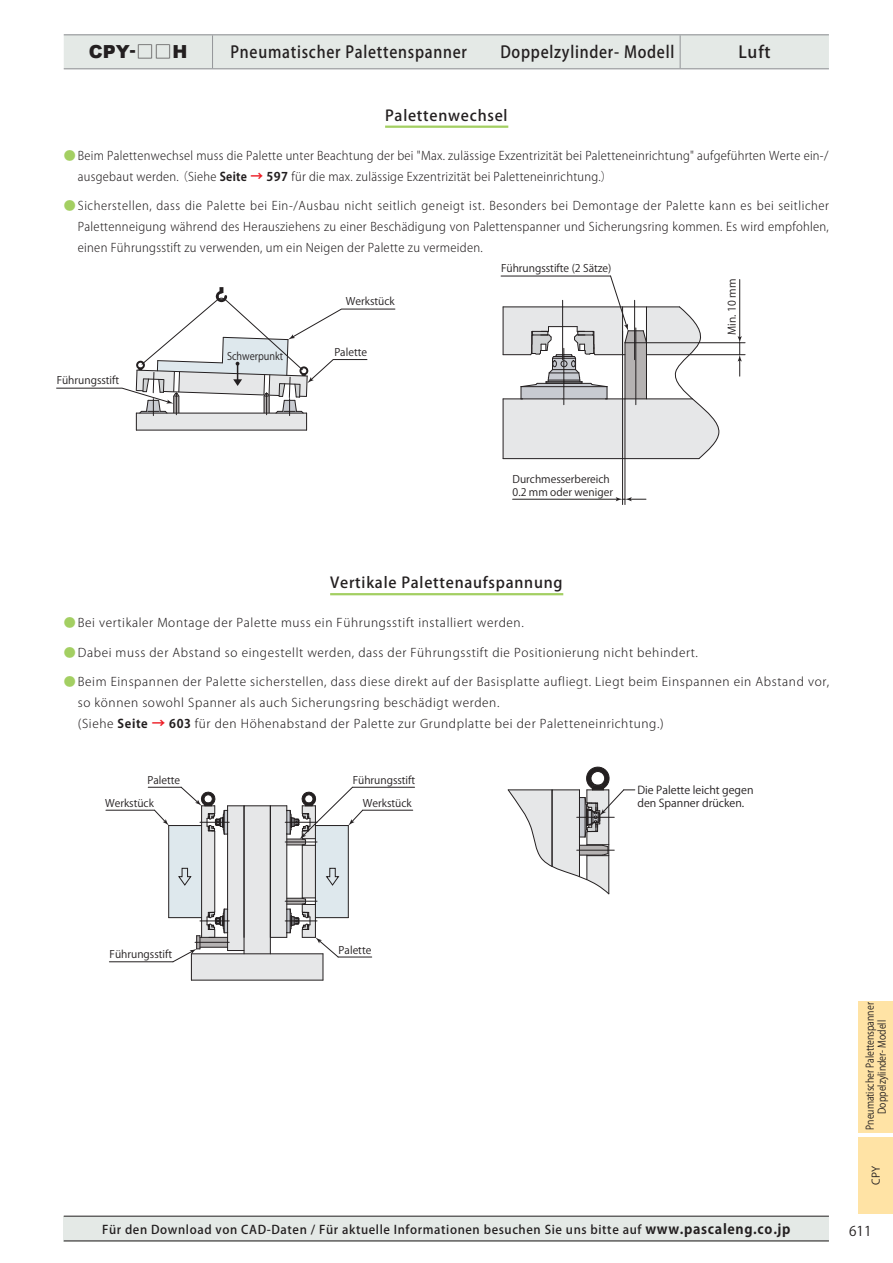
<style>
.page{position:relative;width:893px;height:1263px;background:#fff}
.page>*{position:absolute;margin:0;border:0;box-sizing:border-box;transform-origin:0 0}
.t1{font:900 18px "Arial";color:#231f20}
.t2{font:16.5px "Koz Go Pro Medium 90 msp RKSJ H";letter-spacing:.05em;color:#231f20;scale:.9 1}
.t3{font:16.5px "Koz Go Pro Medium 90 msp RKSJ H";letter-spacing:.05em;color:#231f20}
.t4{font:15px "Koz Go Pro Medium 90 msp RKSJ H";letter-spacing:.05em;color:#231f20}
.t5{font:13.5px "Koz Go Pro Regular 90 msp RKSJ H";color:#231f20}
.t6{font:12px/21px "Koz Go Pro Light 90 msp RKSJ H";letter-spacing:.05em;color:#231f20}
.t7{font:12px/21px "Koz Go Pro Light 90 msp RKSJ H";letter-spacing:.05em;color:#231f20;text-align:justify;scale:.95 1}
.t8{font:12px/21px "Koz Go Pro Light 90 msp RKSJ H";letter-spacing:.025em;color:#231f20;scale:.94 1}
.t9{font:12px "Koz Go Pro Medium 90 msp RKSJ H";letter-spacing:.05em;color:#231f20}
.t10{font:10.95px/13px "Koz Go Pro Regular 90 msp RKSJ H";color:#231f20}
.t11{font:10.5px/12.6px "Koz Go Pro Regular 90 msp RKSJ H";color:#231f20}
.t12{font:10.5px/12px "Koz Go Pro Regular 90 msp RKSJ H";color:#231f20;text-align:center;scale:.85 1}
.t13{font:10.5px "Koz Go Pro Regular 90 msp RKSJ H";color:#231f20;scale:.9 1}
.s1{font-size:17.25px}
.s2{font-family:"Koz Go Pro Extra Light 90 msp RKSJ H";font-weight:400;font-size:17.25px}
.s3{font-family:"Koz Go Pro Regular 90 msp RKSJ H";color:#a3cf62}
.s4{font-family:"Koz Go Pro Bold 90 msp RKSJ H"}
.s5{font-family:"Koz Go Pro Bold 90 msp RKSJ H";font-size:13.5px;color:#ed1c24}
.s6{font-family:"Koz Go Pro Bold 90 msp RKSJ H";font-size:13.5px}
</style>
<div class="page">
<div style="left:64px;top:1216px;width:765px;height:25px;background:#e4e9e6"></div>
<hr style="left:64px;top:1216px;width:765px;height:1px;background:#231f20">
<hr style="left:64px;top:1241px;width:765px;height:1px;background:#231f20">
<div style="left:859px;top:1001px;width:34px;height:132px;background:#ffe3a5"></div>
<div style="left:859px;top:1137px;width:34px;height:77px;background:#ffe3a5"></div>
<div style="left:64px;top:35px;width:765px;height:33px;background:#e4e9e6"></div>
<hr style="left:212px;top:35px;width:1px;height:33px;background:#939598">
<hr style="left:680px;top:35px;width:1px;height:33px;background:#939598">
<hr style="left:64px;top:34px;width:765px;height:1px;background:#939598">
<hr style="left:64px;top:68px;width:765px;height:1px;background:#939598">
<hr style="left:136px;top:430px;width:171px;height:1px;background:#231f20">
<hr style="left:191px;top:980px;width:132px;height:1px;background:#231f20">
<hr style="left:689px;top:354px;width:56px;height:1px;background:#231f20">
<hr style="left:646px;top:342px;width:99px;height:1px;background:#231f20">
<hr style="left:625px;top:399px;width:1px;height:106px;background:#231f20">
<hr style="left:622px;top:331px;width:1px;height:174px;background:#231f20">
<svg style="left:503px;top:276px;width:217px;height:183px"></svg>
<hr style="left:635px;top:328px;width:1px;height:77px;background:#231f20">
<hr style="left:562px;top:300px;width:1px;height:60px;background:#231f20">
<hr style="left:563px;top:348px;width:1px;height:57px;background:#231f20">
<hr style="left:634px;top:300px;width:1px;height:60px;background:#231f20">
<svg style="left:154px;top:787px;width:209px;height:193px"></svg>
<svg style="left:507px;top:766px;width:128px;height:129px"></svg>
<svg style="left:56px;top:287px;width:340px;height:143px"></svg>
<hr style="left:501px;top:276px;width:109px;height:1px;background:#231f20">
<hr style="left:739px;top:280px;width:1px;height:58px;background:#231f20">
<svg style="left:738px;top:336px;width:4px;height:40px"></svg>
<hr style="left:513px;top:499px;width:105px;height:1px;background:#231f20">
<svg style="left:616px;top:497px;width:30px;height:4px"></svg>
<hr style="left:352px;top:787px;width:63px;height:1px;background:#231f20">
<hr style="left:148px;top:787px;width:33px;height:1px;background:#231f20">
<hr style="left:109px;top:962px;width:64px;height:1px;background:#231f20">
<hr style="left:363px;top:810px;width:50px;height:1px;background:#231f20">
<hr style="left:106px;top:810px;width:48px;height:1px;background:#231f20">
<hr style="left:338px;top:957px;width:34px;height:1px;background:#231f20">
<hr style="left:385px;top:126px;width:123px;height:2px;background:#a3cf62">
<hr style="left:330px;top:593px;width:233px;height:2px;background:#a3cf62">
<h1 class="t1" style="left:89px;top:38px;width:100px">CPY<span class="s1">-</span><span class="s2">□□</span>H</h1>
<h2 class="t2" style="left:231px;top:46px;width:264px">Pneumatischer Palettenspanner</h2>
<h2 class="t2" style="left:500px;top:46px;width:195px">Doppelzylinder- Modell</h2>
<h2 class="t3" style="left:738px;top:46px;width:51px">Luft 　</h2>
<p class="t4" style="left:385px;top:109px;width:124px">Palettenwechsel</p>
<p class="t8" style="left:78px;top:146px;width:800px;text-indent:-14px"><span class="s3">●</span> Beim Palettenwechsel muss die Palette unter Beachtung der bei "Max. zulässige Exzentrizität bei Paletteneinrichtung" aufgeführten Werte ein-/ ausgebaut werden. （Siehe <span class="s4">Seite</span> <span class="s5">→</span> <span class="s4">597</span> für die max. zulässige Exzentrizität bei Paletteneinrichtung.）</p>
<p class="t7" style="left:78px;top:197px;width:792px;text-indent:-14px"><span class="s3">●</span> Sicherstellen, dass die Palette bei Ein-/Ausbau nicht seitlich geneigt ist. Besonders bei Demontage der Palette kann es bei seitlicher Palettenneigung während des Herausziehens zu einer Beschädigung von Palettenspanner und Sicherungsring kommen. Es wird empfohlen, einen Führungsstift zu verwenden, um ein Neigen der Palette zu vermeiden.</p>
<p class="t11" style="left:57px;top:376px;width:64px">Führungsstift</p>
<p class="t13" style="left:227px;top:352px;width:64px">Schwerpunkt</p>
<p class="t11" style="left:346px;top:296px;width:50px">Werkstück</p>
<p class="t11" style="left:334px;top:347px;width:34px">Palette</p>
<p class="t11" style="left:501px;top:263px;width:112px">Führungsstifte (2 Sätze)</p>
<p class="t11" style="left:513px;top:474px;width:102px">Durchmesserbereich<br>0.2 mm oder weniger</p>
<p class="t4" style="left:330px;top:577px;width:234px">Vertikale Palettenaufspannung</p>
<p class="t11" style="left:727px;top:335px;width:57px;rotate:-90deg">Min. 10 mm</p>
<p class="t6" style="left:64px;top:614px;width:461px"><span class="s3">●</span> Bei vertikaler Montage der Palette muss ein Führungsstift installiert werden.</p>
<p class="t6" style="left:64px;top:643px;width:635px"><span class="s3">●</span> Dabei muss der Abstand so eingestellt werden, dass der Führungsstift die Positionierung nicht behindert.</p>
<p class="t6" style="left:78px;top:673px;width:753px;text-indent:-14px"><span class="s3">●</span> Beim Einspannen der Palette sicherstellen, dass diese direkt auf der Basisplatte aufliegt. Liegt beim Einspannen ein Abstand vor, so können sowohl Spanner als auch Sicherungsring beschädigt werden.<br>(Siehe <span class="s4">Seite</span> <span class="s5">→</span> <span class="s4">603</span> für den Höhenabstand der Palette zur Grundplatte bei der Paletteneinrichtung.)</p>
<p class="t11" style="left:147px;top:776px;width:34px">Palette</p>
<p class="t11" style="left:353px;top:776px;width:64px">Führungsstift</p>
<p class="t11" style="left:105px;top:798px;width:50px">Werkstück</p>
<p class="t11" style="left:363px;top:798px;width:50px">Werkstück</p>
<p class="t10" style="left:637px;top:784px;width:118px">Die Palette leicht gegen den Spanner drücken.</p>
<p class="t11" style="left:110px;top:949px;width:64px">Führungsstift</p>
<p class="t11" style="left:339px;top:946px;width:34px">Palette</p>
<p class="t9" style="left:102px;top:1225px;width:690px">Für den Download von CAD-Daten / Für aktuelle Informationen besuchen Sie uns bitte auf <span class="s6">www.pascaleng.co.jp</span></p>
<p class="t12" style="left:865px;top:1130px;width:151px;rotate:-90deg">Pneumatischer Palettenspanner<br>Doppelzylinder- Modell</p>
<p class="t11" style="left:871px;top:1185px;width:20px;rotate:-90deg">CPY</p>
<p class="t5" style="left:849px;top:1226px;width:24px">611</p>
</div>
